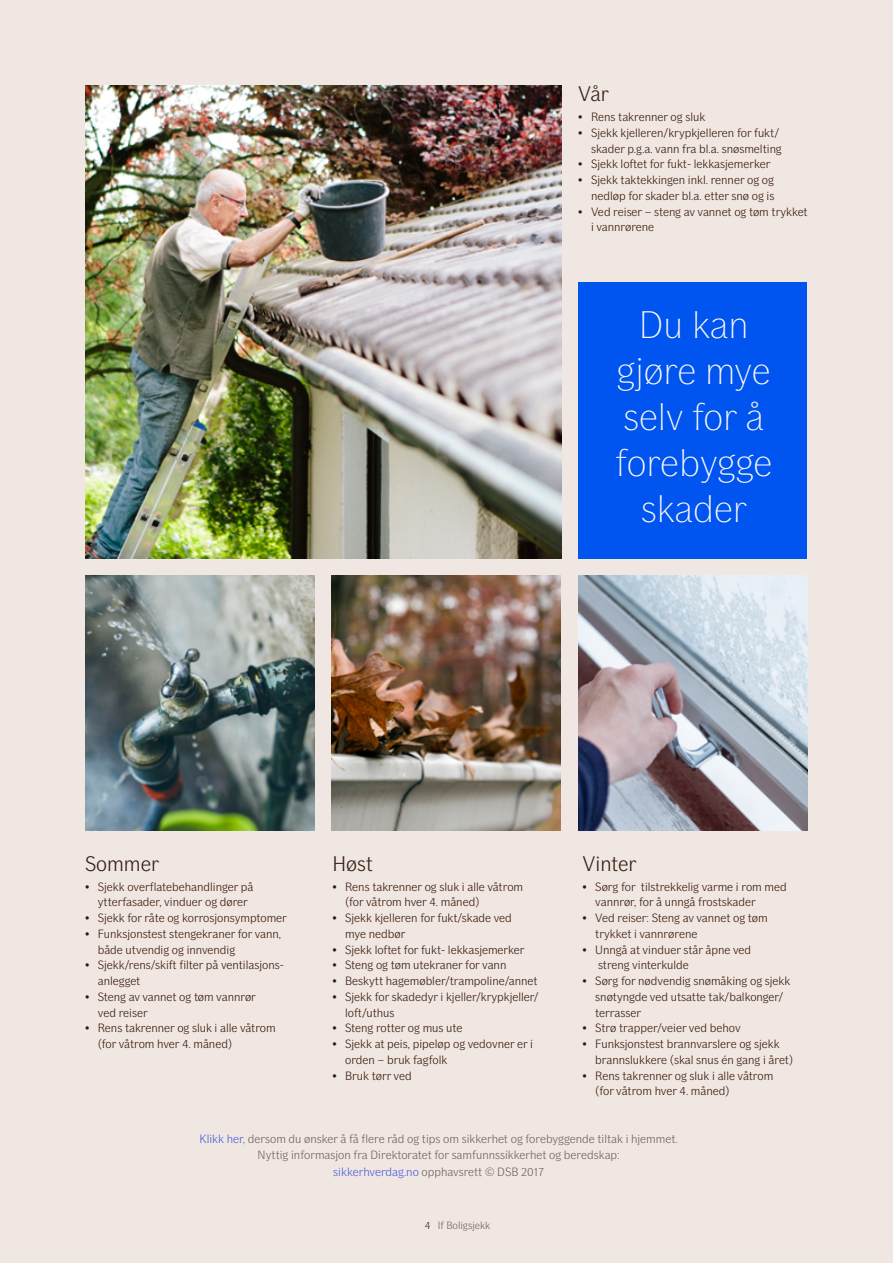
<style>
.page{position:relative;width:893px;height:1263px;background:#f0e7e2}
.page>*{position:absolute;margin:0;border:0;box-sizing:border-box;transform-origin:0 0}
.t1{font:100 38.25px/45.9px "If Sans";color:#fbf9f7;text-align:center}
.t2{font:300 21px "If Sans";color:#341e11}
.t3{font:300 12px/15.8px "If Sans";color:#361808}
.t4{font:300 12px/16.5px "If Sans";color:#6d625e;text-align:center}
.t5{font:300 10.5px "If Sans";color:#6d625e}
.s1{color:#485cdb}
.s2{color:#341e11}
</style>
<div class="page">
<img style="left:85px;top:85px;width:476px;height:473px">
<img style="left:578px;top:575px;width:230px;height:255px">
<img style="left:332px;top:575px;width:229px;height:255px">
<img style="left:85px;top:575px;width:230px;height:255px">
<div style="left:578px;top:282px;width:228px;height:276px;background:#0054ef"></div>
<h2 class="t2" style="left:578px;top:82px;width:32px">Vår</h2>
<p class="t3" style="left:578px;top:109px;width:128px">• Rens takrenner og sluk</p>
<p class="t3" style="left:578px;top:125px;width:205px;text-align:right">• Sjekk kjelleren/krypkjelleren for fukt/ skader p.g.a. vann fra bl.a. snøsmelting</p>
<p class="t3" style="left:578px;top:156px;width:194px">• Sjekk loftet for fukt- lekkasjemerker</p>
<p class="t3" style="left:578px;top:172px;width:198px;text-align:right">• Sjekk taktekkingen inkl. renner og og nedløp for skader bl.a. etter snø og is</p>
<p class="t3" style="left:591px;top:203px;width:218px;text-indent:-13px">• Ved reiser – steng av vannet og tøm trykket i vannrørene</p>
<h1 class="t1" style="left:615px;top:302px;width:159px">Du kan gjøre mye selv for å forebygge skader</h1>
<h2 class="t2" style="left:85px;top:851px;width:76px">Sommer</h2>
<p class="t3" style="left:98px;top:879px;width:157px;text-indent:-13px">• Sjekk overflatebehandlinger på ytterfasader, vinduer og dører</p>
<p class="t3" style="left:85px;top:910px;width:203px">• Sjekk for råte og korrosjonsymptomer</p>
<p class="t3" style="left:98px;top:926px;width:185px;text-indent:-13px">• Funksjonstest stengekraner for vann, både utvendig og innvendig</p>
<p class="t3" style="left:98px;top:957px;width:186px;text-indent:-13px">• Sjekk/rens/skift filter på ventilasjons&shy;anlegget</p>
<p class="t3" style="left:98px;top:989px;width:160px;text-indent:-13px">• Steng av vannet og tøm vannrør ved reiser</p>
<p class="t3" style="left:98px;top:1020px;width:180px;text-indent:-13px">• Rens takrenner og sluk i alle våtrom (for våtrom hver 4. måned)</p>
<h2 class="t2" style="left:332px;top:851px;width:42px">Høst</h2>
<p class="t3" style="left:345px;top:879px;width:180px;text-indent:-13px">• Rens takrenner og sluk i alle våtrom (for våtrom hver 4. måned)</p>
<p class="t3" style="left:345px;top:910px;width:168px;text-indent:-13px">• Sjekk kjelleren for fukt/skade ved mye nedbør</p>
<p class="t3" style="left:332px;top:941px;width:194px">• Sjekk loftet for fukt- lekkasjemerker</p>
<p class="t3" style="left:332px;top:957px;width:175px">• Steng og tøm utekraner for vann</p>
<p class="t3" style="left:332px;top:973px;width:207px">• Beskytt hagemøbler/trampoline/annet</p>
<p class="t3" style="left:345px;top:989px;width:195px;text-indent:-13px">• Sjekk for skadedyr i kjeller/krypkjeller/ loft/uthus</p>
<p class="t3" style="left:332px;top:1020px;width:132px">• Steng rotter og mus ute</p>
<p class="t3" style="left:345px;top:1036px;width:189px;text-indent:-13px">• Sjekk at peis, pipeløp og vedovner er i orden – bruk fagfolk</p>
<p class="t3" style="left:332px;top:1067px;width:81px">• Bruk tørr ved</p>
<h2 class="t2" style="left:583px;top:851px;width:56px">Vinter</h2>
<p class="t3" style="left:595px;top:879px;width:193px;text-indent:-13px">• Sørg for tilstrekkelig varme i rom med vannrør, for å unngå frostskader</p>
<p class="t3" style="left:595px;top:910px;width:174px;text-indent:-13px">• Ved reiser: Steng av vannet og tøm trykket i vannrørene</p>
<p class="t3" style="left:598px;top:941px;width:155px;text-indent:-15px">• Unngå at vinduer står åpne ved streng vinterkulde</p>
<p class="t3" style="left:595px;top:973px;width:196px;text-indent:-13px">• Sørg for nødvendig snømåking og sjekk snøtyngde ved utsatte tak/balkonger/ terrasser</p>
<p class="t3" style="left:583px;top:1020px;width:160px">• Strø trapper/veier ved behov</p>
<p class="t3" style="left:595px;top:1036px;width:199px;text-indent:-13px">• Funksjonstest brannvarslere og sjekk brannslukkere (skal snus én gang i året)</p>
<p class="t3" style="left:595px;top:1067px;width:180px;text-indent:-13px">• Rens takrenner og sluk i alle våtrom (for våtrom hver 4. måned)</p>
<p class="t4" style="left:200px;top:1130px;width:480px"><span class="s1">Klikk her</span>, dersom du ønsker å få flere råd og tips om sikkerhet og forebyggende tiltak i hjemmet.<br>Nyttig informasjon fra Direktoratet for samfunnssikkerhet og beredskap:<br><span class="s1">sikkerhverdag.no</span> opphavsrett © DSB 2017</p>
<p class="t5" style="left:425px;top:1219px;width:67px"><span class="s2">4</span> If Boligsjekk</p>
</div>
